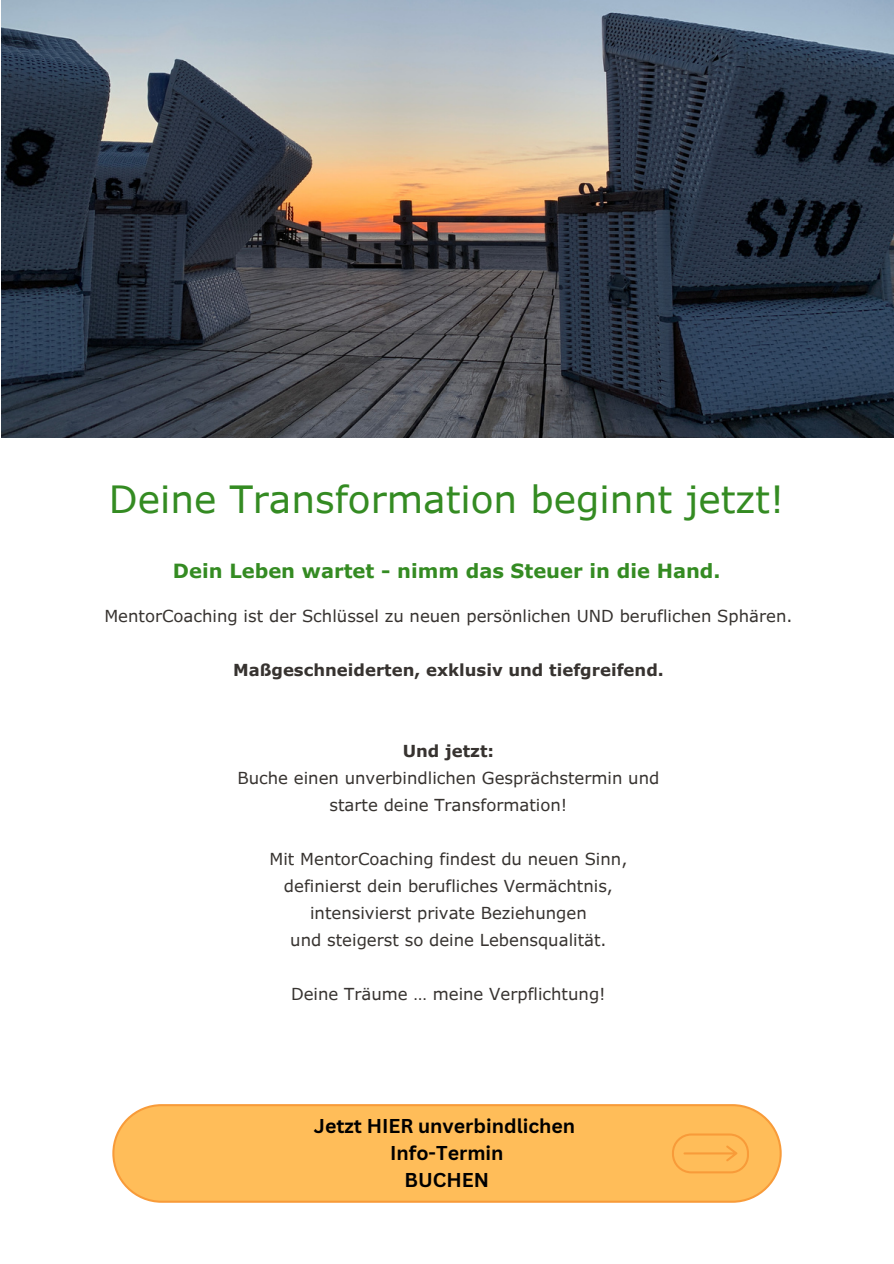
<style>
.page{position:relative;width:894px;height:1264px;background:#fff}
.page>*{position:absolute;margin:0;border:0;box-sizing:border-box;transform-origin:0 0}
.t1{font:37.5px "Verdana Pro";color:#348b22}
.t2{font:700 19.5px/27px "Canva Sans";color:#000;text-align:center}
.t3{font:700 19.5px "Verdana Pro";color:#348b22}
.t4{font:16.5px "Verdana Pro";color:#373330}
.t5{font:700 16.5px "Verdana Pro";color:#373330}
</style>
<div class="page">
<img style="left:2px;top:0;width:891px;height:438px">
<svg style="left:112px;top:1104px;width:668px;height:98px;background:#febd5c"></svg>
<svg style="left:671px;top:1133px;width:77px;height:40px;background:#fdb753"></svg>
<p class="t1" style="left:109px;top:475px;width:677px">Deine Transformation beginnt jetzt!</p>
<p class="t3" style="left:173px;top:558px;width:549px">Dein Leben wartet - nimm das Steuer in die Hand.</p>
<h1 class="t4" style="left:104px;top:605px;width:689px">MentorCoaching ist der Schlüssel zu neuen persönlichen UND beruflichen Sphären.</h1>
<h2 class="t5" style="left:233px;top:659px;width:432px">Maßgeschneiderten, exklusiv und tiefgreifend.</h2>
<p class="t5" style="left:402px;top:740px;width:93px">Und jetzt:</p>
<h3 class="t4" style="left:237px;top:767px;width:423px">Buche einen unverbindlichen Gesprächstermin und</h3>
<p class="t4" style="left:329px;top:794px;width:239px">starte deine Transformation!</p>
<p class="t4" style="left:269px;top:848px;width:359px">Mit MentorCoaching findest du neuen Sinn,</p>
<p class="t4" style="left:284px;top:875px;width:330px">definierst dein berufliches Vermächtnis,</p>
<p class="t4" style="left:310px;top:902px;width:278px">intensivierst private Beziehungen</p>
<p class="t4" style="left:290px;top:929px;width:318px">und steigerst so deine Lebensqualität.</p>
<p class="t4" style="left:291px;top:983px;width:316px">Deine Träume … meine Verpflichtung!</p>
<p class="t2" style="left:314px;top:1111px;width:263px">Jetzt HIER unverbindlichen<br>Info-Termin<br>BUCHEN</p>
</div>
